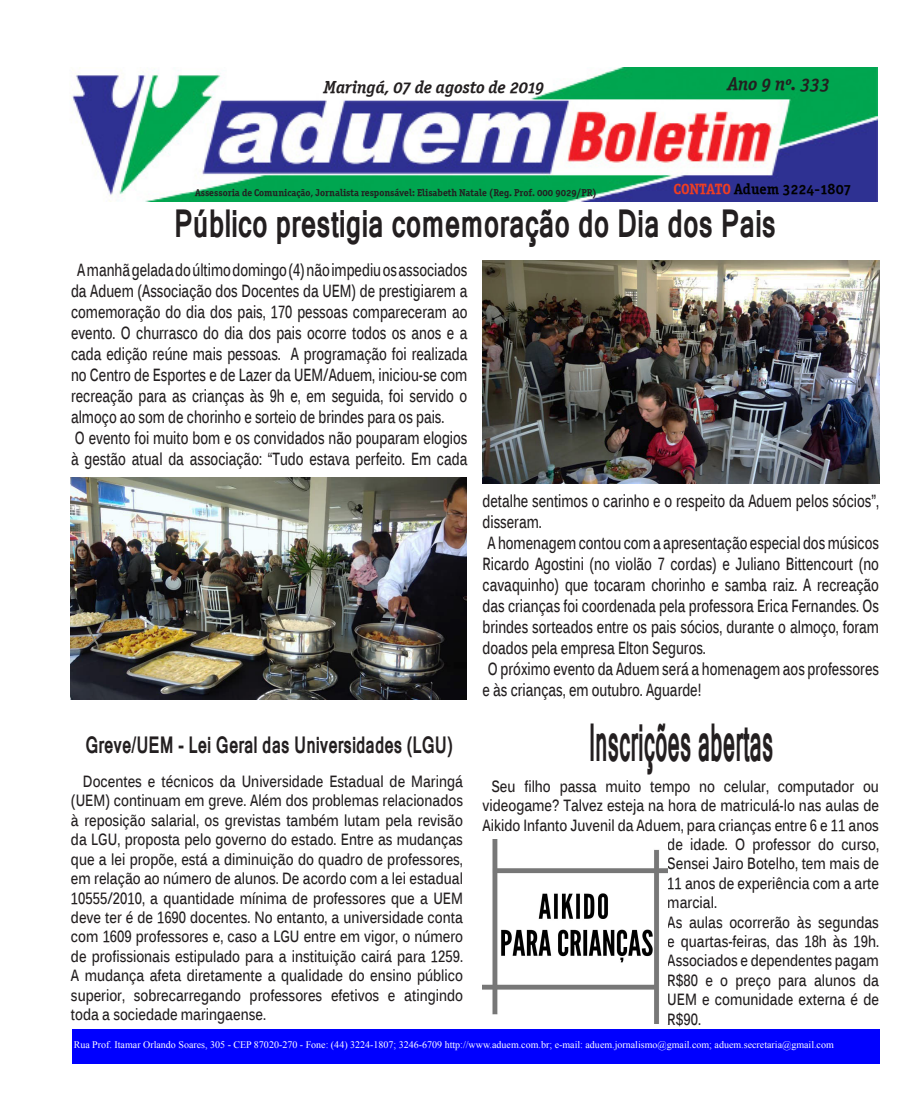
<style>
.page{position:relative;width:915px;height:1099px;background:#fff}
.page>*{position:absolute;margin:0;border:0;box-sizing:border-box;transform-origin:0 0}
.t1{font:700 51px "Kartika";color:#231f20;scale:.41 1}
.t2{font:700 37.5px "Kartika";color:#231f20;scale:.7 1}
.t3{font:700 22.5px "Kartika";color:#231f20;scale:.7 1}
.t4{font:18.75px "Officina Serif OSITCTT Bold It";color:#231f20}
.t5{font:700 17.5px/21px "Kalinga";color:#231f20;scale:.7 1}
.t6{font:17.5px "Officina Serif OSITCTT Bold It";color:#231f20}
.t7{font:700 16.12px/19.4px "Kalinga";color:#231f20;text-align:justify;scale:.77 1}
.t8{font:15px "Officina Serif OSITCTT Bold";color:#000}
.t9{font:10px "Times New Roman";color:#fff}
.t10{font:10px "Officina Serif OSITCTT Bold";color:#231f20}
.s1{color:#ef3e22}
</style>
<div class="page">
<img style="left:71px;top:67px;width:806px;height:134px">
<div style="left:72px;top:1029px;width:807px;height:34px;background:#00f"></div>
<img style="left:482px;top:260px;width:396px;height:223px">
<img style="left:71px;top:477px;width:395px;height:223px">
<img style="left:482px;top:839px;width:185px;height:184px">
<p class="t6" style="left:323px;top:76px;width:222px">Maringá, 07 de agosto de 2019</p>
<p class="t4" style="left:727px;top:73px;width:103px">Ano 9 nº. 333</p>
<p class="t10" style="left:195px;top:186px;width:403px">Assessoria de Comunicação, Jornalista responsável: Elisabeth Natale (Reg. Prof. 000 9029/PR)</p>
<p class="t8" style="left:673px;top:179px;width:179px"><span class="s1">CONTATO</span> Aduem 3224-1807</p>
<p class="t2" style="left:174px;top:200px;width:861px">Público prestigia comemoração do Dia dos Pais</p>
<p class="t5" style="left:71px;top:261px;width:567px;text-align:justify;text-indent:6px">A manhã gelada do último domingo (4) não impediu os associados da Aduem (Associação dos Docentes da UEM) de prestigiarem a comemoração do dia dos pais, 170 pessoas compareceram ao evento. O churrasco do dia dos pais ocorre todos os anos e a cada edição reúne mais pessoas. A programação foi realizada no Centro de Esportes e de Lazer da UEM/Aduem, iniciou-se com recreação para as crianças às 9h e, em seguida, foi servido o almoço ao som de chorinho e sorteio de brindes para os pais.</p>
<p class="t5" style="left:71px;top:429px;width:567px">O evento foi muito bom e os convidados não pouparam elogios à gestão atual da associação: “Tudo estava perfeito. Em cada</p>
<p class="t5" style="left:482px;top:491px;width:567px">detalhe sentimos o carinho e o respeito da Aduem pelos sócios”, disseram.</p>
<p class="t5" style="left:482px;top:533px;width:567px;text-align:justify">A homenagem contou com a apresentação especial dos músicos Ricardo Agostini (no violão 7 cordas) e Juliano Bittencourt (no cavaquinho) que tocaram chorinho e samba raiz. A recreação das crianças foi coordenada pela professora Erica Fernandes. Os brindes sorteados entre os pais sócios, durante o almoço, foram doados pela empresa Elton Seguros.</p>
<p class="t5" style="left:482px;top:659px;width:567px;text-indent:5px">O próximo evento da Aduem será a homenagem aos professores e às crianças, em outubro. Aguarde!</p>
<p class="t3" style="left:85px;top:731px;width:526px">Greve/UEM - Lei Geral das Universidades (LGU)</p>
<p class="t7" style="left:71px;top:773px;width:510px;text-indent:12px">Docentes e técnicos da Universidade Estadual de Maringá (UEM) continuam em greve. Além dos problemas relacionados à reposição salarial, os grevistas também lutam pela revisão da LGU, proposta pelo governo do estado. Entre as mudanças que a lei propõe, está a diminuição do quadro de professores, em relação ao número de alunos. De acordo com a lei estadual 10555/2010, a quantidade mínima de professores que a UEM deve ter é de 1690 docentes. No entanto, a universidade conta com 1609 professores e, caso a LGU entre em vigor, o número de profissionais estipulado para a instituição cairá para 1259.<br>A mudança afeta diretamente a qualidade do ensino público superior, sobrecarregando professores efetivos e atingindo toda a sociedade maringaense.</p>
<p class="t7" style="left:491px;top:777px;width:504px">Seu filho passa muito tempo no celular, computador ou</p>
<p class="t1" style="left:588px;top:710px;width:452px">Inscrições abertas</p>
<p class="t7" style="left:482px;top:797px;width:516px">videogame? Talvez esteja na hora de matriculá-lo nas aulas de</p>
<p class="t7" style="left:482px;top:816px;width:516px">Aikido Infanto Juvenil da Aduem, para crianças entre 6 e 11 anos</p>
<p class="t7" style="left:667px;top:836px;width:276px">de idade. O professor do curso,</p>
<p class="t7" style="left:667px;top:855px;width:276px">Sensei Jairo Botelho, tem mais de</p>
<p class="t7" style="left:667px;top:874px;width:276px">11 anos de experiência com a arte</p>
<p class="t7" style="left:667px;top:894px;width:66px">marcial.</p>
<p class="t7" style="left:667px;top:913px;width:276px">As aulas ocorrerão às segundas e quartas-feiras, das 18h às 19h.<br>Associados e dependentes pagam R$80 e o preço para alunos da UEM e comunidade externa é de R$90.</p>
<p class="t9" style="left:74px;top:1037px;width:761px">Rua Prof. Itamar Orlando Soares, 305 - CEP 87020-270 - Fone: (44) 3224-1807; 3246-6709 http://www.aduem.com.br; e-mail: aduem.jornalismo@gmail.com; aduem.secretaria@gmail.com</p>
</div>
